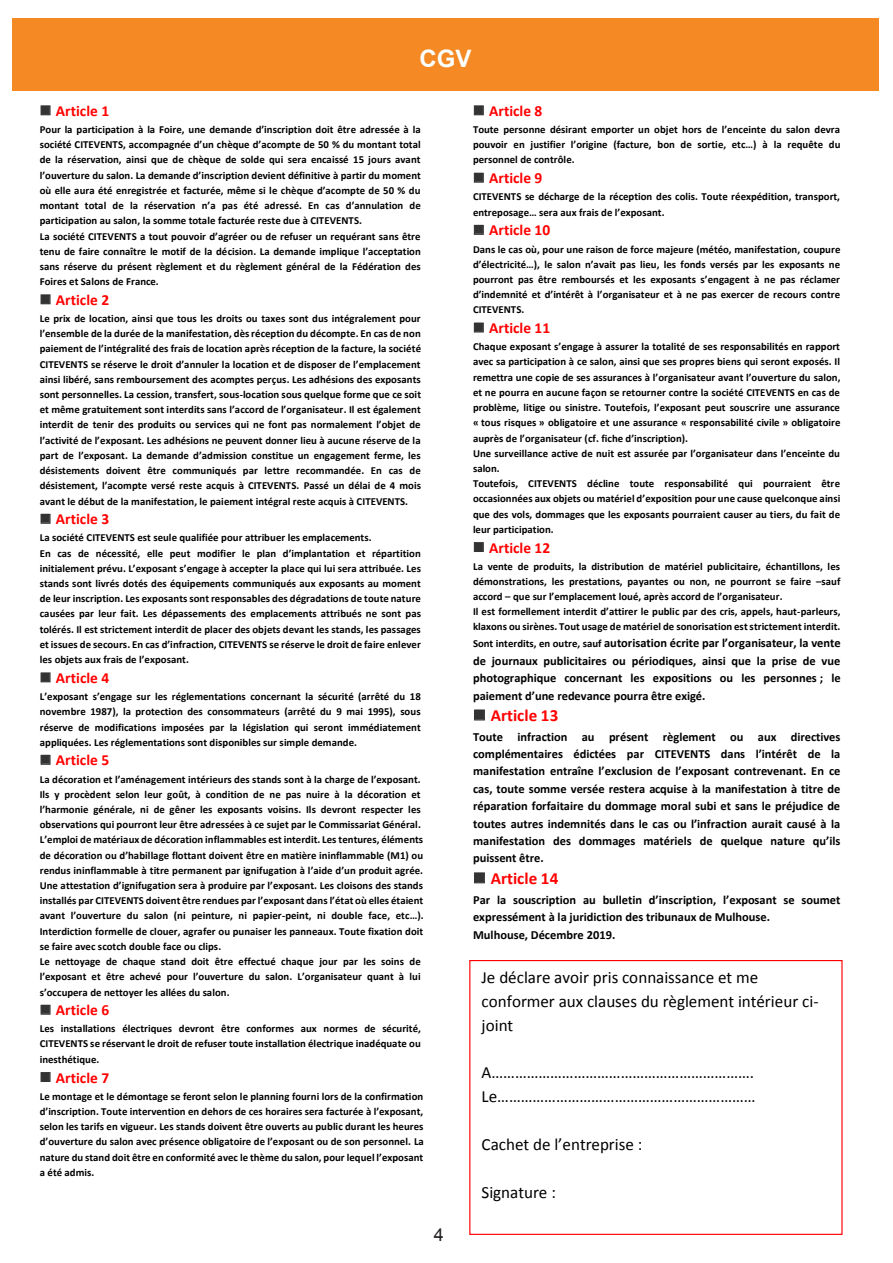
<style>
.page{position:relative;width:893px;height:1263px;background:#fff}
.page>*{position:absolute;margin:0;border:0;box-sizing:border-box;transform-origin:0 0}
.t1{font:700 24px "Arial";color:#faffff}
.t2{font:18px "Arial";color:#231f20}
.t3{font:17.1px/23.9px "Calibri";color:#000}
.t4{font:700 17.1px "Calibri";color:#f00}
.t5{font:700 15.45px "Calibri";color:#f00}
.t6{font:700 12.45px/17.4px "Calibri";color:#000;text-align:justify}
.t7{font:700 10.8px/15.1px "Calibri";color:#000}
.s1{color:#333}
.s2{font-size:10.8px}
</style>
<div class="page">
<div style="left:469px;top:960px;width:373px;height:275px;border:1px solid #f00"></div>
<div style="left:12px;top:18px;width:866px;height:72px;background:#f58a24"></div>
<p class="t1" style="left:419px;top:43px;width:54px">CGV</p>
<p class="t5" style="left:40px;top:101px;width:71px"><span class="s1">■</span> Article 1</p>
<p class="t7" style="left:40px;top:122px;width:383px">Pour la participation à la Foire, une demande d’inscription doit être adressée à la société CITEVENTS, accompagnée d’un chèque d’acompte de 50 % du montant total de la réservation, ainsi que de chèque de solde qui sera encaissé 15 jours avant l’ouverture du salon. La demande d’inscription devient définitive à partir du moment où elle aura été enregistrée et facturée, même si le chèque d’acompte de 50 % du montant total de la réservation n’a pas été adressé. En cas d’annulation de participation au salon, la somme totale facturée reste due à CITEVENTS.<br>La société CITEVENTS a tout pouvoir d’agréer ou de refuser un requérant sans être tenu de faire connaître le motif de la décision. La demande implique l’acceptation sans réserve du présent règlement et du règlement général de la Fédération des Foires et Salons de France.</p>
<p class="t5" style="left:40px;top:290px;width:71px"><span class="s1">■</span> Article 2</p>
<p class="t7" style="left:40px;top:311px;width:383px;text-align:justify">Le prix de location, ainsi que tous les droits ou taxes sont dus intégralement pour l’ensemble de la durée de la manifestation, dès réception du décompte. En cas de non paiement de l’intégralité des frais de location après réception de la facture, la société CITEVENTS se réserve le droit d’annuler la location et de disposer de l’emplacement ainsi libéré, sans remboursement des acomptes perçus. Les adhésions des exposants sont personnelles. La cession, transfert, sous-location sous quelque forme que ce soit et même gratuitement sont interdits sans l’accord de l’organisateur. Il est également interdit de tenir des produits ou services qui ne font pas normalement l’objet de l’activité de l’exposant. Les adhésions ne peuvent donner lieu à aucune réserve de la part de l’exposant. La demande d’admission constitue un engagement ferme, les désistements doivent être communiqués par lettre recommandée. En cas de désistement, l’acompte versé reste acquis à CITEVENTS. Passé un délai de 4 mois avant le début de la manifestation, le paiement intégral reste acquis à CITEVENTS.</p>
<p class="t5" style="left:40px;top:509px;width:71px"><span class="s1">■</span> Article 3</p>
<p class="t7" style="left:40px;top:530px;width:383px">La société CITEVENTS est seule qualifiée pour attribuer les emplacements.<br>En cas de nécessité, elle peut modifier le plan d’implantation et répartition initialement prévu. L’exposant s’engage à accepter la place qui lui sera attribuée. Les stands sont livrés dotés des équipements communiqués aux exposants au moment de leur inscription. Les exposants sont responsables des dégradations de toute nature causées par leur fait. Les dépassements des emplacements attribués ne sont pas tolérés. Il est strictement interdit de placer des objets devant les stands, les passages et issues de secours. En cas d’infraction, CITEVENTS se réserve le droit de faire enlever les objets aux frais de l’exposant.</p>
<p class="t5" style="left:40px;top:668px;width:71px"><span class="s1">■</span> Article 4</p>
<p class="t7" style="left:40px;top:689px;width:382px;text-align:justify">L’exposant s’engage sur les réglementations concernant la sécurité (arrêté du 18 novembre 1987), la protection des consommateurs (arrêté du 9 mai 1995), sous réserve de modifications imposées par la législation qui seront immédiatement appliquées. Les réglementations sont disponibles sur simple demande.</p>
<p class="t5" style="left:40px;top:750px;width:71px"><span class="s1">■</span> Article 5</p>
<p class="t7" style="left:40px;top:771px;width:385px">La décoration et l’aménagement intérieurs des stands sont à la charge de l’exposant.<br>Ils y procèdent selon leur goût, à condition de ne pas nuire à la décoration et l’harmonie générale, ni de gêner les exposants voisins. Ils devront respecter les observations qui pourront leur être adressées à ce sujet par le Commissariat Général.<br>L’emploi de matériaux de décoration inflammables est interdit. Les tentures, éléments de décoration ou d’habillage flottant doivent être en matière ininflammable (M1) ou rendus ininflammable à titre permanent par ignifugation à l’aide d’un produit agrée.<br>Une attestation d’ignifugation sera à produire par l’exposant. Les cloisons des stands installés par CITEVENTS doivent être rendues par l’exposant dans l’état où elles étaient avant l’ouverture du salon (ni peinture, ni papier-peint, ni double face, etc…).<br>Interdiction formelle de clouer, agrafer ou punaiser les panneaux. Toute fixation doit se faire avec scotch double face ou clips.<br>Le nettoyage de chaque stand doit être effectué chaque jour par les soins de l’exposant et être achevé pour l’ouverture du salon. L’organisateur quant à lui s’occupera de nettoyer les allées du salon.</p>
<p class="t5" style="left:40px;top:1000px;width:71px"><span class="s1">■</span> Article 6</p>
<p class="t7" style="left:40px;top:1021px;width:383px;text-align:justify">Les installations électriques devront être conformes aux normes de sécurité, CITEVENTS se réservant le droit de refuser toute installation électrique inadéquate ou inesthétique.</p>
<p class="t5" style="left:40px;top:1067px;width:71px"><span class="s1">■</span> Article 7</p>
<p class="t7" style="left:40px;top:1088px;width:386px;text-align:justify">Le montage et le démontage se feront selon le planning fourni lors de la confirmation d’inscription. Toute intervention en dehors de ces horaires sera facturée à l’exposant, selon les tarifs en vigueur. Les stands doivent être ouverts au public durant les heures d’ouverture du salon avec présence obligatoire de l’exposant ou de son personnel. La nature du stand doit être en conformité avec le thème du salon, pour lequel l’exposant a été admis.</p>
<p class="t2" style="left:434px;top:1223px;width:12px">4</p>
<p class="t5" style="left:473px;top:101px;width:71px"><span class="s1">■</span> Article 8</p>
<p class="t7" style="left:473px;top:122px;width:369px;text-align:justify">Toute personne désirant emporter un objet hors de l’enceinte du salon devra pouvoir en justifier l’origine (facture, bon de sortie, etc…) à la requête du personnel de contrôle.</p>
<p class="t5" style="left:473px;top:168px;width:71px"><span class="s1">■</span> Article 9</p>
<p class="t7" style="left:473px;top:189px;width:368px">CITEVENTS se décharge de la réception des colis. Toute réexpédition, transport, entreposage… sera aux frais de l’exposant.</p>
<p class="t5" style="left:473px;top:220px;width:79px"><span class="s1">■</span> Article 10</p>
<p class="t7" style="left:473px;top:241px;width:369px;text-align:justify">Dans le cas où, pour une raison de force majeure (météo, manifestation, coupure d’électricité…), le salon n’avait pas lieu, les fonds versés par les exposants ne pourront pas être remboursés et les exposants s’engagent à ne pas réclamer d’indemnité et d’intérêt à l’organisateur et à ne pas exercer de recours contre CITEVENTS.</p>
<p class="t5" style="left:473px;top:318px;width:79px"><span class="s1">■</span> Article 11</p>
<p class="t7" style="left:473px;top:339px;width:369px">Chaque exposant s’engage à assurer la totalité de ses responsabilités en rapport avec sa participation à ce salon, ainsi que ses propres biens qui seront exposés. Il remettra une copie de ses assurances à l’organisateur avant l’ouverture du salon, et ne pourra en aucune façon se retourner contre la société CITEVENTS en cas de problème, litige ou sinistre. Toutefois, l’exposant peut souscrire une assurance « tous risques » obligatoire et une assurance « responsabilité civile » obligatoire auprès de l’organisateur (cf. fiche d’inscription).<br>Une surveillance active de nuit est assurée par l’organisateur dans l’enceinte du salon.<br>Toutefois, CITEVENTS décline toute responsabilité qui pourraient être occasionnées aux objets ou matériel d’exposition pour une cause quelconque ainsi que des vols, dommages que les exposants pourraient causer au tiers, du fait de leur participation.</p>
<p class="t5" style="left:473px;top:538px;width:79px"><span class="s1">■</span> Article 12</p>
<p class="t7" style="left:473px;top:558px;width:369px">La vente de produits, la distribution de matériel publicitaire, échantillons, les démonstrations, les prestations, payantes ou non, ne pourront se faire –sauf accord – que sur l’emplacement loué, après accord de l’organisateur.<br>Il est formellement interdit d’attirer le public par des cris, appels, haut-parleurs, klaxons ou sirènes. Tout usage de matériel de sonorisation est strictement interdit.</p>
<p class="t6" style="left:473px;top:634px;width:369px"><span class="s2">Sont interdits, en outre, sauf</span> autorisation écrite par l’organisateur, la vente de journaux publicitaires ou périodiques, ainsi que la prise de vue photographique concernant les expositions ou les personnes ; le paiement d’une redevance pourra être exigé.</p>
<p class="t4" style="left:473px;top:705px;width:87px"><span class="s1">■</span> Article 13</p>
<p class="t6" style="left:473px;top:728px;width:369px">Toute infraction au présent règlement ou aux directives complémentaires édictées par CITEVENTS dans l’intérêt de la manifestation entraîne l’exclusion de l’exposant contrevenant. En ce cas, toute somme versée restera acquise à la manifestation à titre de réparation forfaitaire du dommage moral subi et sans le préjudice de toutes autres indemnités dans le cas ou l’infraction aurait causé à la manifestation des dommages matériels de quelque nature qu’ils puissent être.</p>
<p class="t4" style="left:473px;top:867px;width:87px"><span class="s1">■</span> Article 14</p>
<p class="t6" style="left:473px;top:891px;width:369px;line-height:16.8px">Par la souscription au bulletin d’inscription, l’exposant se soumet expressément à la juridiction des tribunaux de Mulhouse.</p>
<p class="t6" style="left:473px;top:926px;width:144px">Mulhouse, Décembre 2019.</p>
<p class="t3" style="left:482px;top:965px;width:339px">Je déclare avoir pris connaissance et me conformer aux clauses du règlement intérieur ci&shy;joint</p>
<p class="t3" style="left:482px;top:1061px;width:276px">A………………………………………………………….<br>Le…………………………………………………………</p>
<p class="t3" style="left:482px;top:1132px;width:162px">Cachet de l’entreprise :</p>
<p class="t3" style="left:482px;top:1180px;width:76px">Signature :</p>
</div>
